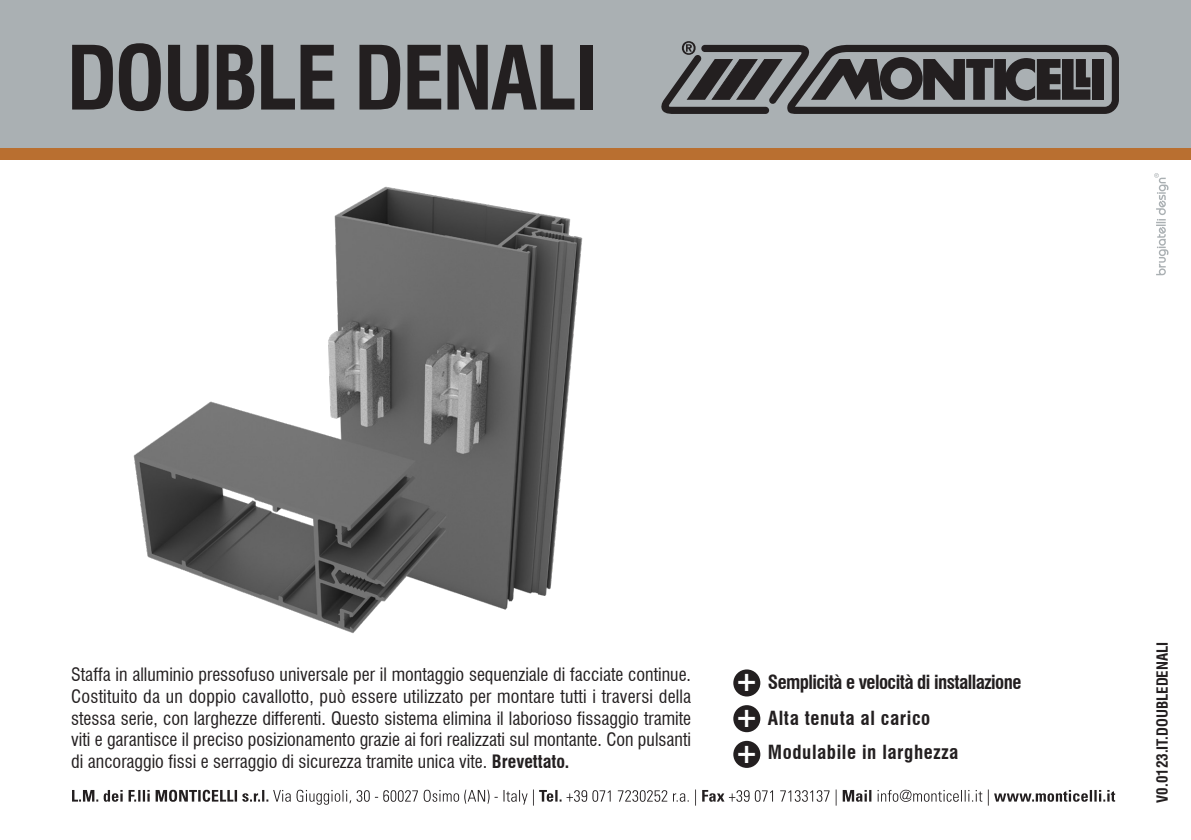
<style>
.page{position:relative;width:1191px;height:840px;background:#fff}
.page>*{position:absolute;margin:0;border:0;box-sizing:border-box;transform-origin:0 0}
.t1{font:700 condensed 86px "Swiss 721 BT";letter-spacing:-.03em;color:#231f20}
.t2{font:700 32.2px "Myriad Pro";color:#fff}
.t3{font:700 condensed 19px "Swiss 721 BT";letter-spacing:.03em;color:#231f20}
.t4{font:700 condensed 19px "Swiss 721 BT";letter-spacing:-.03em;color:#231f20}
.t5{font:condensed 18px/21.6px "Swiss 721 BT";color:#231f20;text-align:justify}
.t6{font:700 condensed 15px "Swiss 721 BT";color:#231f20}
.s1{font-weight:700}
</style>
<div class="page">
<div style="left:733px;top:669px;width:27px;height:27px;background:#231f20;border-radius:50%"></div>
<div style="left:733px;top:704px;width:27px;height:27px;background:#231f20;border-radius:50%"></div>
<div style="left:733px;top:740px;width:27px;height:27px;background:#231f20;border-radius:50%"></div>
<div style="left:0;top:0;width:1191px;height:160px;background:#aab0b3"></div>
<svg style="left:661px;top:41px;width:458px;height:73px"></svg>
<div style="left:0;top:148px;width:1191px;height:12px;background:#b96f30"></div>
<svg style="left:1154px;top:173px;width:14px;height:102px"></svg>
<svg style="left:72px;top:789px;width:1043px;height:16px"></svg>
<img style="left:133px;top:186px;width:450px;height:447px">
<p class="t1" style="left:67px;top:27px;width:532px">DOUBLE DENALI</p>
<p class="t5" style="left:71px;top:663px;width:621px">Staffa in alluminio pressofuso universale per il montaggio sequenziale di facciate continue.<br>Costituito da un doppio cavallotto, può essere utilizzato per montare tutti i traversi della stessa serie, con larghezze differenti. Questo sistema elimina il laborioso fissaggio tramite viti e garantisce il preciso posizionamento grazie ai fori realizzati sul montante. Con pulsanti di ancoraggio fissi e serraggio di sicurezza tramite unica vite. <span class="s1">Brevettato.</span></p>
<p class="t2" style="left:737px;top:659px;width:21px">+</p>
<p class="t4" style="left:768px;top:670px;width:255px">Semplicità e velocità di installazione</p>
<p class="t2" style="left:737px;top:694px;width:21px">+</p>
<p class="t3" style="left:768px;top:706px;width:164px">Alta tenuta al carico</p>
<p class="t2" style="left:737px;top:730px;width:21px">+</p>
<p class="t3" style="left:768px;top:740px;width:192px">Modulabile in larghezza</p>
<p class="t6" style="left:1153px;top:802px;width:162px;rotate:-90deg">V0.0123.IT.DOUBLEDENALI</p>
</div>
